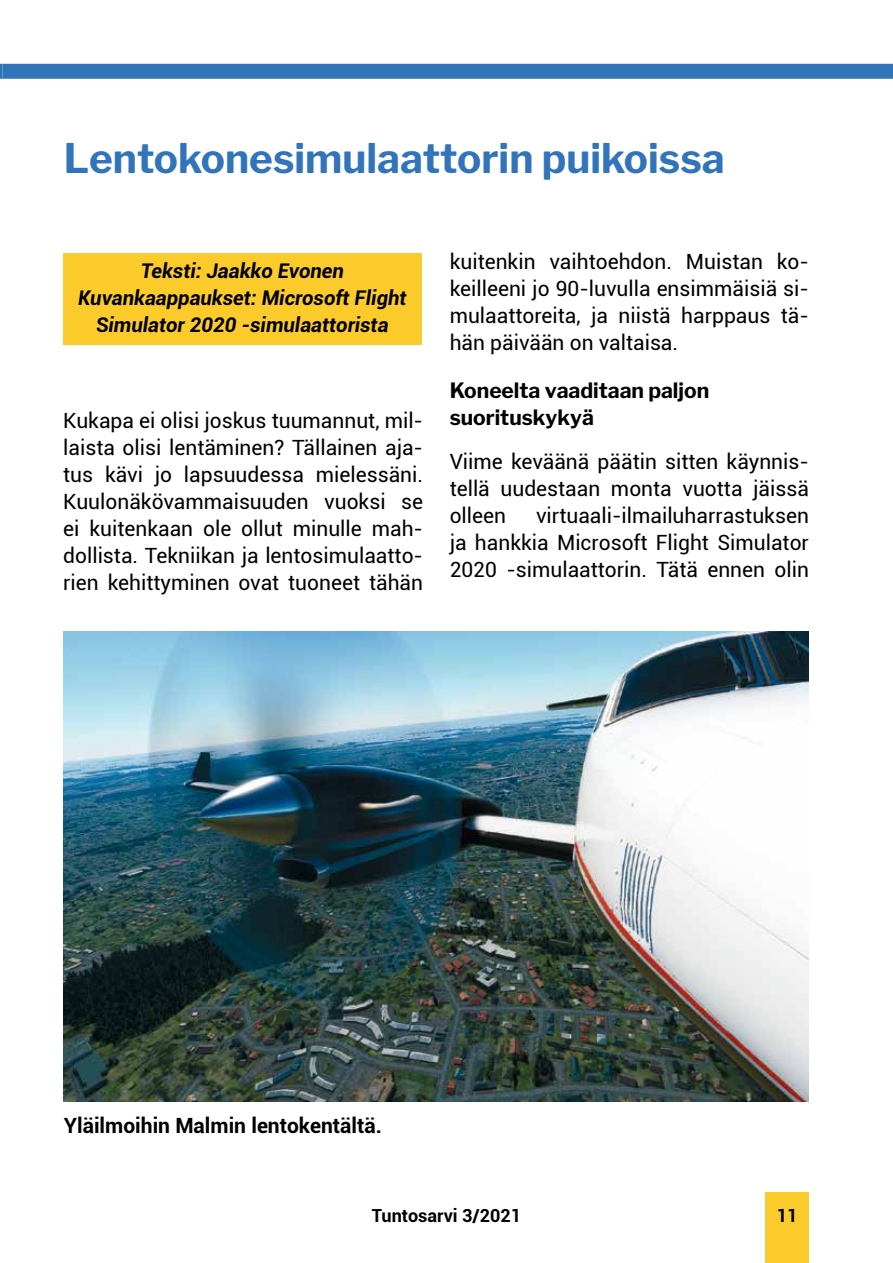
<style>
.page{position:relative;width:893px;height:1263px;background:#fff}
.page>*{position:absolute;margin:0;border:0;box-sizing:border-box;transform-origin:0 0}
.t1{font:700 40.5px "Libre Franklin";color:#3174ba}
.t2{font:21px/27px "Roboto";color:#000;text-align:justify}
.t3{font:700 21px/27px "Libre Franklin";color:#000}
.t4{font:700 21px "Roboto";color:#000}
.t5{font:italic 700 20.25px/27px "Roboto";color:#000;text-align:center}
.t6{font:700 18px "Roboto";color:#000}
</style>
<div class="page">
<div style="left:765px;top:1192px;width:44px;height:71px;background:#facb2a"></div>
<div style="left:63px;top:253px;width:358px;height:92px;background:#facb2a"></div>
<div style="left:2px;top:64px;width:891px;height:15px;background:#3174ba"></div>
<svg style="left:0;top:64px;width:2px;height:15px"></svg>
<img style="left:63px;top:631px;width:746px;height:470px">
<h1 class="t1" style="left:64px;top:133px;width:662px">Lentokonesimulaattorin puikoissa</h1>
<p class="t5" style="left:78px;top:257px;width:330px">Teksti: Jaakko Evonen<br>Kuvankaappaukset: Microsoft Flight<br>Simulator 2020 -simulaattorista</p>
<p class="t2" style="left:63px;top:406px;width:361px">Kukapa ei olisi joskus tuumannut, mil&shy;laista olisi lentäminen? Tällainen aja&shy;tus kävi jo lapsuudessa mielessäni.<br>Kuulonäkövammaisuuden vuoksi se ei kuitenkaan ole ollut minulle mah&shy;dollista. Tekniikan ja lentosimulaatto&shy;rien kehittyminen ovat tuoneet tähän</p>
<p class="t2" style="left:450px;top:247px;width:361px">kuitenkin vaihtoehdon. Muistan ko&shy;keilleeni jo 90-luvulla ensimmäisiä si&shy;mulaattoreita, ja niistä harppaus tä&shy;hän päivään on valtaisa.</p>
<p class="t3" style="left:450px;top:377px;width:261px">Koneelta vaaditaan paljon suorituskykyä</p>
<p class="t2" style="left:450px;top:447px;width:361px">Viime keväänä päätin sitten käynnis&shy;tellä uudestaan monta vuotta jäissä olleen</p>
<p class="t2" style="left:450px;top:501px;width:361px;text-indent:86px">virtuaali-ilmailuharrastuksen ja hankkia Microsoft Flight Simulator 2020 -simulaattorin. Tätä ennen olin</p>
<p class="t4" style="left:64px;top:1111px;width:320px">Yläilmoihin Malmin lentokentältä.</p>
<p class="t6" style="left:372px;top:1203px;width:151px">Tuntosarvi 3/2021</p>
<p class="t6" style="left:777px;top:1203px;width:22px">11</p>
</div>
